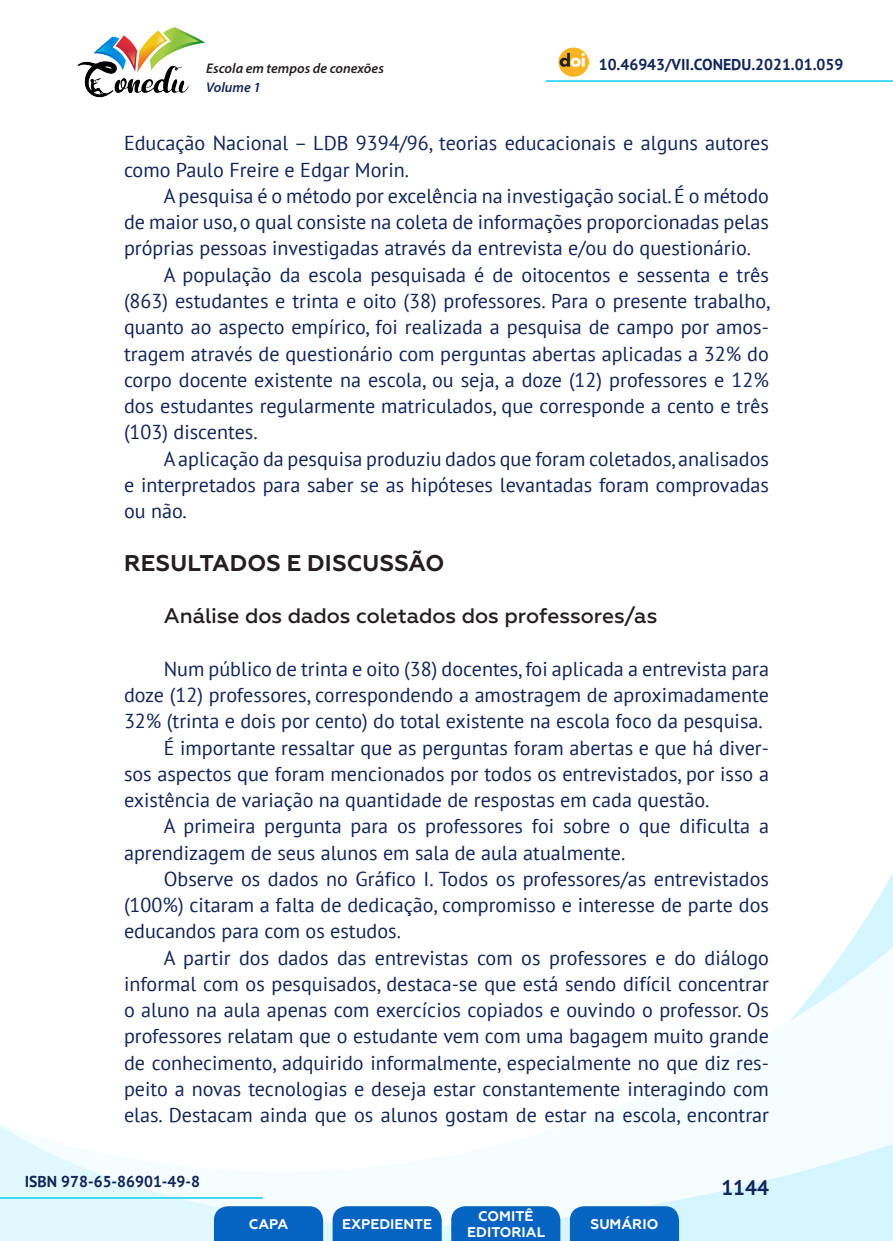
<style>
.page{position:relative;width:893px;height:1241px;background:#fff}
.page>*{position:absolute;margin:0;border:0;box-sizing:border-box;transform-origin:0 0}
._9_SUBTÍTULO_1{font:700 22.75px "Geometria";letter-spacing:.005em;color:#231f20}
._10_SUBTÍTULO_2{font:500 21px "Geometria";letter-spacing:-.005em;color:#231f20}
.t1{font:700 21px "PT Sans";color:#112558}
._8_CORPO{font:20.12px/26.2px "PT Sans";color:#112558;text-align:justify}
.t2{font:700 15.75px "PT Sans";color:#112558}
.t3{font:700 14px/16.8px "Geometria";color:#fff;text-align:center}
.t4{font:italic 600 14px "Myriad Pro";color:#231f20}
.t5{font:italic 600 14px "Myriad Pro";color:#112558}
</style>
<div class="page">
<svg style="left:848px;top:873px;width:45px;height:73px"></svg>
<svg style="left:0;top:946px;width:893px;height:294px"></svg>
<hr style="left:0;top:1196px;width:263px;height:2px;background:#2dd4fe">
<hr style="left:546px;top:80px;width:347px;height:2px;background:#2dd4fe">
<img style="left:559px;top:47px;width:30px;height:30px">
<img style="left:77px;top:27px;width:128px;height:71px">
<svg style="left:214px;top:1205px;width:109px;height:35px;background:#126bc4"></svg>
<svg style="left:333px;top:1205px;width:109px;height:35px;background:#126bc4"></svg>
<svg style="left:451px;top:1205px;width:109px;height:35px;background:#126bc4"></svg>
<svg style="left:570px;top:1205px;width:109px;height:35px;background:#116bc4"></svg>
<p class="t4" style="left:206px;top:59px;width:179px">Escola em tempos de conexões</p>
<p class="t2" style="left:599px;top:54px;width:246px">10.46943/VII.CONEDU.2021.01.059</p>
<p class="t5" style="left:206px;top:78px;width:56px">Volume 1</p>
<p class="_8_CORPO" style="left:124px;top:130px;width:646px">Educação Nacional – LDB 9394/96, teorias educacionais e alguns autores como Paulo Freire e Edgar Morin.</p>
<p class="_8_CORPO" style="left:124px;top:182px;width:646px;text-indent:40px">A pesquisa é o método por excelência na investigação social. É o método de maior uso, o qual consiste na coleta de informações proporcionadas pelas próprias pessoas investigadas através da entrevista e/ou do questionário.</p>
<p class="_8_CORPO" style="left:124px;top:261px;width:648px;text-indent:40px">A população da escola pesquisada é de oitocentos e sessenta e três (863) estudantes e trinta e oito (38) professores. Para o presente trabalho, quanto ao aspecto empírico, foi realizada a pesquisa de campo por amos&shy;tragem através de questionário com perguntas abertas aplicadas a 32% do corpo docente existente na escola, ou seja, a doze (12) professores e 12% dos estudantes regularmente matriculados, que corresponde a cento e três (103) discentes.</p>
<p class="_8_CORPO" style="left:124px;top:445px;width:646px;text-indent:40px">A aplicação da pesquisa produziu dados que foram coletados, analisados e interpretados para saber se as hipóteses levantadas foram comprovadas ou não.</p>
<p class="_9_SUBTÍTULO_1" style="left:124px;top:549px;width:322px">RESULTADOS E DISCUSSÃO</p>
<p class="_10_SUBTÍTULO_2" style="left:164px;top:603px;width:495px">Análise dos dados coletados dos professores/as</p>
<p class="_8_CORPO" style="left:124px;top:655px;width:646px;text-indent:40px">Num público de trinta e oito (38) docentes, foi aplicada a entrevista para doze (12) professores, correspondendo a amostragem de aproximadamente 32% (trinta e dois por cento) do total existente na escola foco da pesquisa.</p>
<p class="_8_CORPO" style="left:124px;top:733px;width:646px;text-indent:40px">É importante ressaltar que as perguntas foram abertas e que há diver&shy;sos aspectos que foram mencionados por todos os entrevistados, por isso a existência de variação na quantidade de respostas em cada questão.</p>
<p class="_8_CORPO" style="left:124px;top:812px;width:646px;text-indent:40px">A primeira pergunta para os professores foi sobre o que dificulta a aprendizagem de seus alunos em sala de aula atualmente.</p>
<p class="_8_CORPO" style="left:124px;top:865px;width:646px;text-indent:40px">Observe os dados no Gráfico I. Todos os professores/as entrevistados (100%) citaram a falta de dedicação, compromisso e interesse de parte dos educandos para com os estudos.</p>
<p class="_8_CORPO" style="left:124px;top:943px;width:646px;text-indent:40px">A partir dos dados das entrevistas com os professores e do diálogo informal com os pesquisados, destaca-se que está sendo difícil concentrar o aluno na aula apenas com exercícios copiados e ouvindo o professor. Os professores relatam que o estudante vem com uma bagagem muito grande de conhecimento, adquirido informalmente, especialmente no que diz res&shy;peito a novas tecnologias e deseja estar constantemente interagindo com elas. Destacam ainda que os alunos gostam de estar na escola, encontrar</p>
<p class="t2" style="left:25px;top:1170px;width:177px">ISBN 978-65-86901-49-8</p>
<p class="t3" style="left:249px;top:1215px;width:41px">CAPA</p>
<p class="t3" style="left:342px;top:1215px;width:92px">EXPEDIENTE</p>
<p class="t3" style="left:467px;top:1207px;width:79px">COMITÊ<br>EDITORIAL</p>
<p class="t3" style="left:590px;top:1215px;width:69px">SUMÁRIO</p>
<p class="t1" style="left:721px;top:1173px;width:49px">1144</p>
</div>
